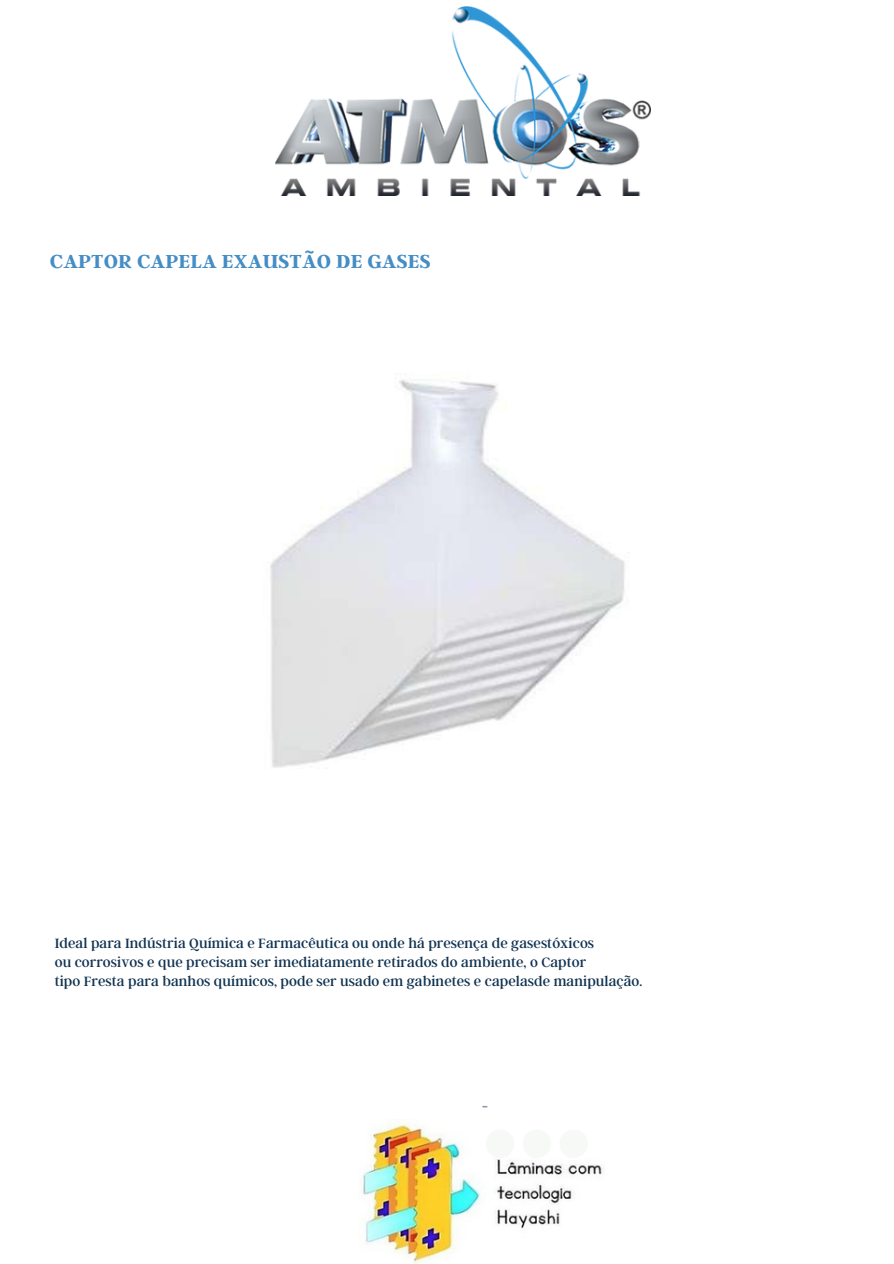
<style>
.page{position:relative;width:894px;height:1264px;background:#fff}
.page>*{position:absolute;margin:0;border:0;box-sizing:border-box;transform-origin:0 0}
.t1{font:700 21px "Argent CF";letter-spacing:.005em;color:#458dc5}
.t2{font:19.5px "Arimo";color:#8797ac}
.t3{font:15px "Argent CF";letter-spacing:.005em;color:#103250}
</style>
<div class="page">
<img style="left:363px;top:1119px;width:241px;height:144px">
<img style="left:270px;top:373px;width:355px;height:395px">
<img style="left:275px;top:6px;width:375px;height:189px">
<p class="t1" style="left:50px;top:247px;width:382px">CAPTOR CAPELA EXAUSTÃO DE GASES</p>
<p class="t3" style="left:55px;top:933px;width:540px">Ideal para Indústria Química e Farmacêutica ou onde há presença de gasestóxicos</p>
<p class="t3" style="left:55px;top:952px;width:533px">ou corrosivos e que precisam ser imediatamente retirados do ambiente, o Captor</p>
<p class="t3" style="left:55px;top:971px;width:589px">tipo Fresta para banhos químicos, pode ser usado em gabinetes e capelasde manipulação.</p>
<p class="t2" style="left:481px;top:1094px;width:8px">-</p>
</div>
